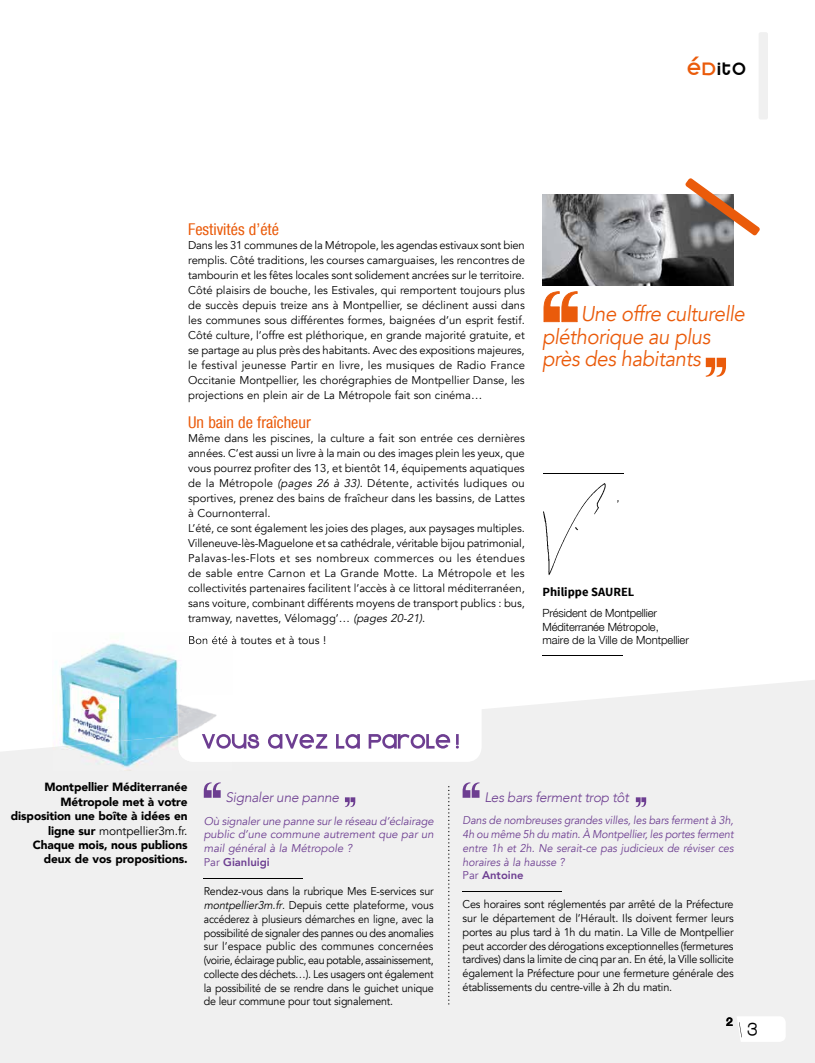
<style>
.page{position:relative;width:815px;height:1063px;background:#fff}
.page>*{position:absolute;margin:0;border:0;box-sizing:border-box;transform-origin:0 0}
.t1{font:22.5px "Kravitz Thermal";color:#000}
.t2{font:italic 21.38px/22.5px "Avenir";letter-spacing:-.02em;color:#ea5b0b;scale:.95 1}
.t3{font:20px "Kravitz Extra Thermal";letter-spacing:.07em;color:#000}
.t4{font:16.25px "Helvetica Neue Regular 2";color:#ea5b0b}
.t5{font:italic 300 13.75px "Avenir";letter-spacing:-.02em;color:#6d3e91}
.t6{font:13.75px "Kravitz Extra Thermal";color:#000}
.t7{font:700 12.5px "Source Sans Pro";color:#000}
.t8{font:900 11.88px/14.4px "Avenir";letter-spacing:-.01em;color:#000;text-align:right}
.t9{font:11.25px/15px "Avenir";color:#000;text-align:justify}
.t10{font:11.25px/13.8px "Avenir";color:#000;text-align:justify;scale:.95 1}
.t11{font:italic 11.25px/13.8px "Avenir";letter-spacing:-.005em;color:#6d3e91;scale:.95 1}
.t12{font:italic 11.25px/13.8px "Avenir";letter-spacing:-.005em;color:#6d3e91}
.t13{font:300 11.25px/13.5px "Helvetica Neue";letter-spacing:-.01em;color:#000}
.s1{color:#ea5b0b}
.s2{font-style:italic}
.s3{font-weight:400}
.s4{font-style:normal}
.s5{font-weight:800;font-style:normal}
</style>
<div class="page">
<div style="left:0;top:680px;width:815px;height:383px;background:#f0f0f0"></div>
<svg style="left:735px;top:982px;width:80px;height:81px"></svg>
<div style="left:0;top:0;width:118px;height:709px;background:#fff"></div>
<svg style="left:706px;top:358px;width:20px;height:19px"></svg>
<img style="left:543px;top:483px;width:76px;height:92px">
<hr style="left:543px;top:473px;width:81px;height:1px;background:#000">
<hr style="left:542px;top:655px;width:81px;height:1px;background:#000">
<img style="left:542px;top:195px;width:192px;height:90px">
<svg style="left:685px;top:178px;width:75px;height:58px"></svg>
<div style="left:178px;top:695px;width:304px;height:67px;background:#fff;border-radius:15px"></div>
<img style="left:53px;top:644px;width:179px;height:92px">
<img style="left:53px;top:736px;width:179px;height:35px">
<img style="left:53px;top:643px;width:65px;height:66px">
<img style="left:189px;top:636px;width:43px;height:8px">
<img style="left:178px;top:695px;width:54px;height:67px">
<svg style="left:202px;top:734px;width:57px;height:15px"></svg>
<svg style="left:268px;top:734px;width:59px;height:15px"></svg>
<svg style="left:336px;top:734px;width:24px;height:15px"></svg>
<svg style="left:369px;top:734px;width:81px;height:15px"></svg>
<svg style="left:456px;top:734px;width:3px;height:15px"></svg>
<svg style="left:463px;top:782px;width:16px;height:16px"></svg>
<svg style="left:204px;top:782px;width:17px;height:16px"></svg>
<svg style="left:345px;top:797px;width:10px;height:10px"></svg>
<svg style="left:636px;top:797px;width:10px;height:10px"></svg>
<hr style="left:463px;top:891px;width:99px;height:1px;background:#000">
<hr style="left:204px;top:878px;width:99px;height:1px;background:#000">
<svg style="left:448px;top:786px;width:1px;height:219px"></svg>
<svg style="left:544px;top:291px;width:34px;height:31px"></svg>
<svg style="left:759px;top:32px;width:9px;height:87px"></svg>
<h3 class="t3" style="left:687px;top:56px;width:60px"><span class="s1">éd</span>ito</h3>
<h3 class="t4" style="left:188px;top:222px;width:92px">Festivités d’été</h3>
<p class="t9" style="left:188px;top:238px;width:338px">Dans les 31 communes de la Métropole, les agendas estivaux sont bien remplis. Côté traditions, les courses camarguaises, les rencontres de tambourin et les fêtes locales sont solidement ancrées sur le territoire.<br>Côté plaisirs de bouche, les Estivales, qui remportent toujours plus de succès depuis treize ans à Montpellier, se déclinent aussi dans les communes sous différentes formes, baignées d’un esprit festif.<br>Côté culture, l’offre est pléthorique, en grande majorité gratuite, et se partage au plus près des habitants. Avec des expositions majeures, le festival jeunesse Partir en livre, les musiques de Radio France Occitanie Montpellier, les chorégraphies de Montpellier Danse, les projections en plein air de La Métropole fait son cinéma…</p>
<h3 class="t4" style="left:188px;top:415px;width:124px">Un bain de fraîcheur</h3>
<p class="t9" style="left:188px;top:431px;width:338px;text-align:left">Même dans les piscines, la culture a fait son entrée ces dernières années. C’est aussi un livre à la main ou des images plein les yeux, que vous pourrez profiter des 13, et bientôt 14, équipements aquatiques de la Métropole <span class="s2">(pages 26 à 33)</span>. Détente, activités ludiques ou sportives, prenez des bains de fraîcheur dans les bassins, de Lattes à Cournonterral.<br>L’été, ce sont également les joies des plages, aux paysages multiples.<br>Villeneuve-lès-Maguelone et sa cathédrale, véritable bijou patrimonial, Palavas-les-Flots et ses nombreux commerces ou les étendues de sable entre Carnon et La Grande Motte. La Métropole et les collectivités partenaires facilitent l’accès à ce littoral méditerranéen, sans voiture, combinant différents moyens de transport publics : bus, tramway, navettes, Vélomagg’… <span class="s2">(pages 20-21)</span>.</p>
<p class="t9" style="left:188px;top:633px;width:140px">Bon été à toutes et à tous !</p>
<h2 class="t2" style="left:542px;top:303px;width:215px;text-indent:39px">Une offre culturelle pléthorique au plus près des habitants</h2>
<p class="t7" style="left:542px;top:584px;width:93px">Philippe SAUREL</p>
<p class="t13" style="left:542px;top:607px;width:148px">Président de Montpellier<br>Méditerranée Métropole,<br>maire de la Ville de Montpellier</p>
<p class="t8" style="left:11px;top:780px;width:178px">Montpellier Méditerranée<br>Métropole met à votre disposition une boîte à idées en ligne sur <span class="s3">montpellier3m.fr.<br></span>Chaque mois, nous publions deux de vos propositions.</p>
<p class="t5" style="left:226px;top:789px;width:115px">Signaler une panne</p>
<p class="t5" style="left:484px;top:789px;width:146px">Les bars ferment trop tôt</p>
<p class="t12" style="left:204px;top:814px;width:232px">Où signaler une panne sur le réseau d’éclairage public d’une commune autrement que par un mail général à la Métropole ?<br><span class="s4">Par</span> <span class="s5">Gianluigi</span></p>
<p class="t11" style="left:463px;top:814px;width:287px">Dans de nombreuses grandes villes, les bars ferment à 3h, 4h ou même 5h du matin. À Montpellier, les portes ferment entre 1h et 2h. Ne serait-ce pas judicieux de réviser ces horaires à la hausse ?<br><span class="s4">Par</span> <span class="s5">Antoine</span></p>
<p class="t10" style="left:204px;top:885px;width:244px">Rendez-vous dans la rubrique Mes E-services sur <span class="s2">montpellier3m.fr</span>. Depuis cette plateforme, vous accéderez à plusieurs démarches en ligne, avec la possibilité de signaler des pannes ou des anomalies sur l’espace public des communes concernées (voirie, éclairage public, eau potable, assainissement, collecte des déchets…). Les usagers ont également la possibilité de se rendre dans le guichet unique de leur commune pour tout signalement.</p>
<p class="t9" style="left:463px;top:898px;width:273px;line-height:13.8px">Ces horaires sont réglementés par arrêté de la Préfecture sur le département de l’Hérault. Ils doivent fermer leurs portes au plus tard à 1h du matin. La Ville de Montpellier peut accorder des dérogations exceptionnelles (fermetures tardives) dans la limite de cinq par an. En été, la Ville sollicite également la Préfecture pour une fermeture générale des établissements du centre-ville à 2h du matin.</p>
<p class="t6" style="left:726px;top:1012px;width:8px">2</p>
<h1 class="t1" style="left:747px;top:1017px;width:12px">3</h1>
</div>
